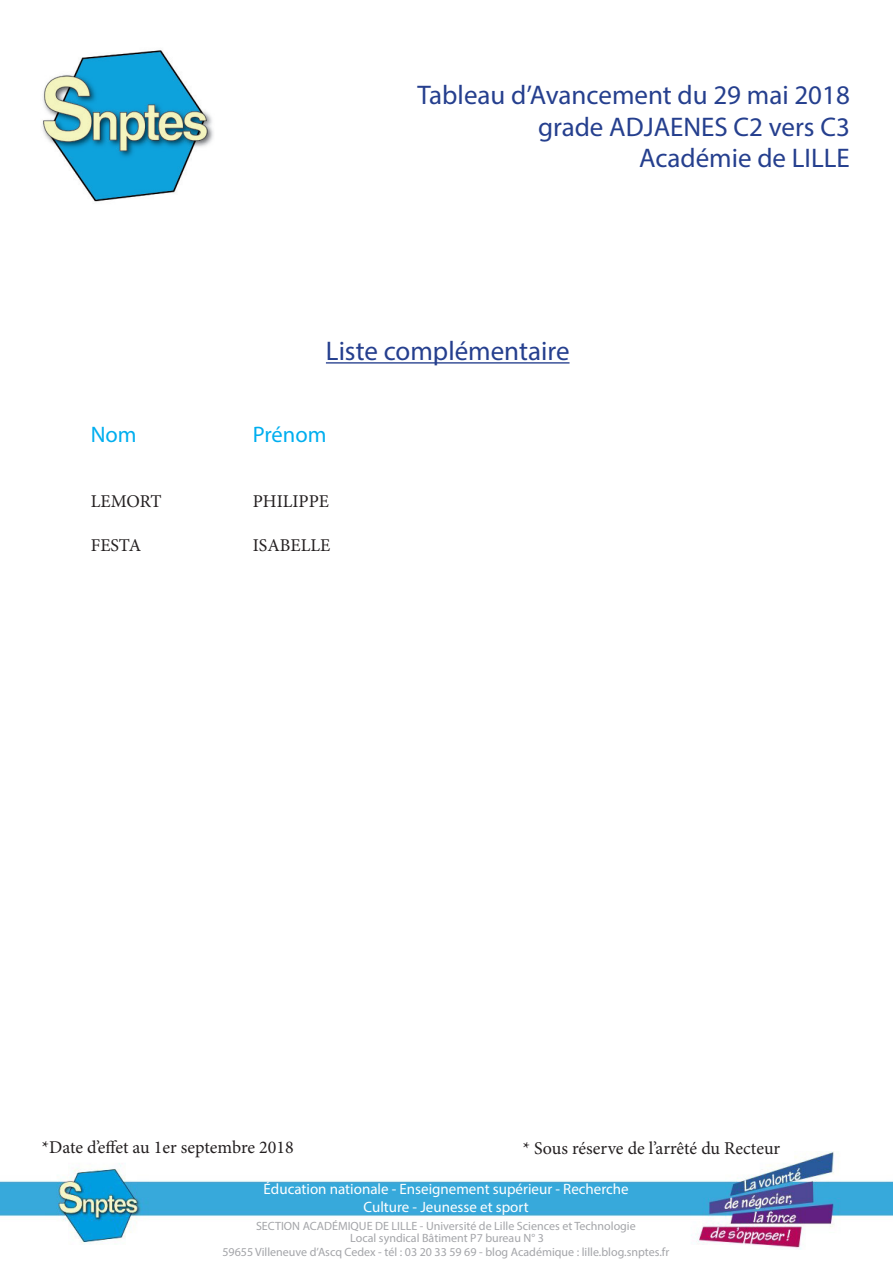
<style>
.page{position:relative;width:893px;height:1263px;background:#fff}
.page>*{position:absolute;margin:0;border:0;box-sizing:border-box;transform-origin:0 0}
.t1{font:27px "Myriad Pro";color:#253f8e}
.t2{font:22.5px "Myriad Pro";color:#00aeef}
.t3{font:18px "Minion Pro";color:#231f20}
.t4{font:15px "Myriad Pro";color:#fff}
.t5{font:12px "Myriad Pro";color:#a4a5a9}
</style>
<div class="page">
<img style="left:0;top:1152px;width:893px;height:97px">
<svg style="left:219px;top:1188px;width:453px;height:61px"></svg>
<img style="left:42px;top:50px;width:172px;height:152px">
<hr style="left:326px;top:362px;width:243px;height:2px;background:#253f8e">
<p class="t1" style="left:418px;top:78px;width:434px">Tableau d’Avancement du 29 mai 2018</p>
<p class="t1" style="left:538px;top:110px;width:313px">grade ADJAENES C2 vers C3</p>
<p class="t1" style="left:639px;top:141px;width:212px">Académie de LILLE</p>
<p class="t1" style="left:326px;top:334px;width:245px">Liste complémentaire</p>
<p class="t2" style="left:91px;top:421px;width:47px">Nom</p>
<p class="t2" style="left:253px;top:421px;width:75px">Prénom</p>
<p class="t3" style="left:91px;top:490px;width:72px">LEMORT</p>
<p class="t3" style="left:253px;top:490px;width:78px">PHILIPPE</p>
<p class="t3" style="left:91px;top:533px;width:52px">FESTA</p>
<p class="t3" style="left:253px;top:533px;width:79px">ISABELLE</p>
<p class="t3" style="left:42px;top:1135px;width:253px">*Date d’effet au 1er septembre 2018</p>
<p class="t4" style="left:264px;top:1180px;width:367px">Éducation nationale - Enseignement supérieur - Recherche</p>
<p class="t4" style="left:364px;top:1198px;width:167px">Culture - Jeunesse et sport</p>
<p class="t5" style="left:256px;top:1219px;width:381px">SECTION ACADÉMIQUE DE LILLE - Université de Lille Sciences et Technologie</p>
<p class="t5" style="left:350px;top:1231px;width:195px">Local syndical Bâtiment P7 bureau N° 3</p>
<p class="t5" style="left:222px;top:1244px;width:448px">59655 Villeneuve d’Ascq Cedex - tél : 03 20 33 59 69 - blog Académique : lille.blog.snptes.fr</p>
<p class="t3" style="left:523px;top:1136px;width:259px">* Sous réserve de l’arrêté du Recteur</p>
</div>
